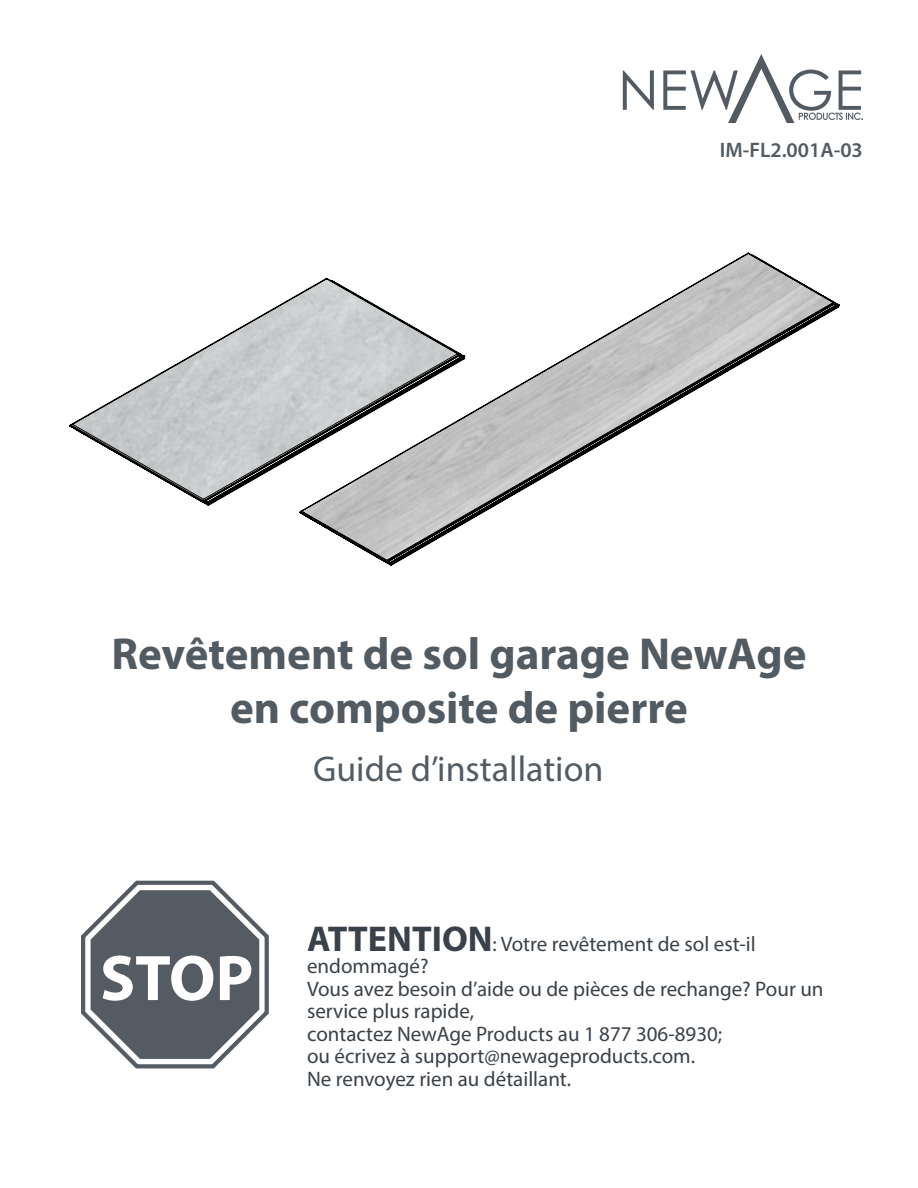
<style>
.page{position:relative;width:918px;height:1188px;background:#fff}
.page>*{position:absolute;margin:0;border:0;box-sizing:border-box;transform-origin:0 0}
.t1{font:700 65.1px "Myriad Pro";color:#fff}
.t2{font:700 45px/54px "Myriad Pro";color:#535b62;text-align:center}
.t3{font:36px "Myriad Pro";color:#535b62}
.t4{font:21px/22.5px "Myriad Pro";color:#3a4148}
.t5{font:600 21px "Myriad Pro";color:#535b62}
.s1{font-weight:700;font-size:36px}
</style>
<div class="page">
<svg style="left:623px;top:70px;width:31px;height:40px"></svg>
<svg style="left:663px;top:54px;width:200px;height:69px"></svg>
<svg style="left:69px;top:293px;width:230px;height:213px"></svg>
<svg style="left:299px;top:252px;width:541px;height:314px"></svg>
<svg style="left:81px;top:880px;width:188px;height:189px"></svg>
<p class="t5" style="left:720px;top:136px;width:145px">IM-FL2.001A-03</p>
<h2 class="t2" style="left:111px;top:625px;width:697px">Revêtement de sol garage NewAge en composite de pierre</h2>
<h3 class="t3" style="left:313px;top:747px;width:292px">Guide d’installation</h3>
<h1 class="t1" style="left:100px;top:936px;width:155px">STOP</h1>
<p class="t4" style="left:307px;top:932px;width:518px"><span class="s1">ATTENTION</span>: Votre revêtement de sol est-il endommagé?<br>Vous avez besoin d’aide ou de pièces de rechange? Pour un service plus rapide,<br>contactez NewAge Products au 1 877 306-8930;<br>ou écrivez à support@newageproducts.com.<br>Ne renvoyez rien au détaillant.</p>
</div>
